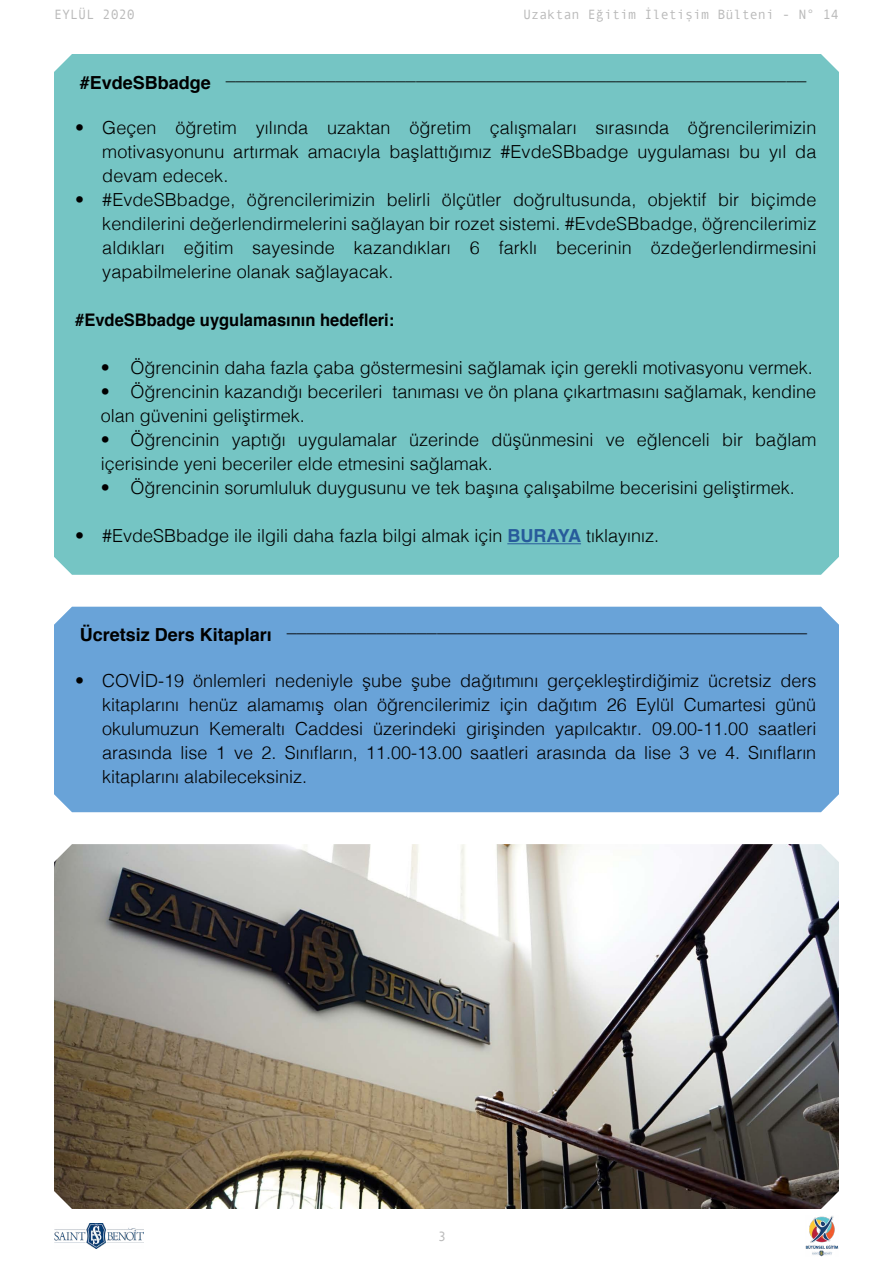
<style>
.page{position:relative;width:893px;height:1263px;background:#fff}
.page>*{position:absolute;margin:0;border:0;box-sizing:border-box;transform-origin:0 0}
.t1{font:300 18px/24px "Helvetica";color:#000;text-align:justify}
.t2{font:700 18px "Helvetica";color:#000}
.t3{font:700 17.4px "Helvetica";color:#000;scale:.95 1}
.t4{font:13.5px "Andale Mono";color:#bababa}
.s1{font-weight:700;color:#275b9b}
</style>
<div class="page">
<img style="left:54px;top:1224px;width:89px;height:24px">
<img style="left:806px;top:1216px;width:33px;height:40px">
<div style="left:54px;top:54px;width:785px;height:521px;background:#75c5c4"></div>
<hr style="left:507px;top:543px;width:74px;height:1px;background:#275b9b">
<div style="left:54px;top:607px;width:785px;height:205px;background:#69a3d8"></div>
<img style="left:54px;top:844px;width:785px;height:365px">
<p class="t4" style="left:54px;top:6px;width:82px">EYLÜL 2020</p>
<p class="t4" style="left:523px;top:6px;width:317px">Uzaktan Eğitim İletişim Bülteni - N° 14</p>
<p class="t2" style="left:80px;top:68px;width:133px">#EvdeSBbadge</p>
<p class="t2" style="left:226px;top:59px;width:582px">__________________________________________________________</p>
<p class="t1" style="left:102px;top:115px;width:716px;text-indent:-27px">• Geçen öğretim yılında uzaktan öğretim çalışmaları sırasında öğrencilerimizin motivasyonunu artırmak amacıyla başlattığımız #EvdeSBbadge uygulaması bu yıl da devam edecek.</p>
<p class="t1" style="left:102px;top:187px;width:716px;text-indent:-27px">• #EvdeSBbadge, öğrencilerimizin belirli ölçütler doğrultusunda, objektif bir biçimde kendilerini değerlendirmelerini sağlayan bir rozet sistemi. #EvdeSBbadge, öğrencilerimiz aldıkları eğitim sayesinde kazandıkları 6 farklı becerinin özdeğerlendirmesini yapabilmelerine olanak sağlayacak.</p>
<p class="t3" style="left:75px;top:306px;width:337px">#EvdeSBbadge uygulamasının hedefleri:</p>
<p class="t1" style="left:101px;top:355px;width:713px">• Öğrencinin daha fazla çaba göstermesini sağlamak için gerekli motivasyonu vermek.</p>
<p class="t1" style="left:101px;top:379px;width:717px">• Öğrencinin kazandığı becerileri tanıması ve ön plana çıkartmasını sağlamak, kendine olan güvenini geliştirmek.</p>
<p class="t1" style="left:101px;top:427px;width:717px">• Öğrencinin yaptığı uygulamalar üzerinde düşünmesini ve eğlenceli bir bağlam içerisinde yeni beceriler elde etmesini sağlamak.</p>
<p class="t1" style="left:101px;top:475px;width:695px">• Öğrencinin sorumluluk duygusunu ve tek başına çalışabilme becerisini geliştirmek.</p>
<p class="t1" style="left:75px;top:523px;width:585px">• #EvdeSBbadge ile ilgili daha fazla bilgi almak için <span class="s1">BURAYA</span> tıklayınız.</p>
<p class="t2" style="left:80px;top:621px;width:194px">Ücretsiz Ders Kitapları</p>
<p class="t2" style="left:287px;top:612px;width:522px">____________________________________________________</p>
<p class="t1" style="left:102px;top:667px;width:716px;text-indent:-27px">• COVİD-19 önlemleri nedeniyle şube şube dağıtımını gerçekleştirdiğimiz ücretsiz ders kitaplarını henüz alamamış olan öğrencilerimiz için dağıtım 26 Eylül Cumartesi günü okulumuzun Kemeraltı Caddesi üzerindeki girişinden yapılcaktır. 09.00-11.00 saatleri arasında lise 1 ve 2. Sınıfların, 11.00-13.00 saatleri arasında da lise 3 ve 4. Sınıfların kitaplarını alabileceksiniz.</p>
<p class="t4" style="left:438px;top:1227px;width:10px">3</p>
</div>
